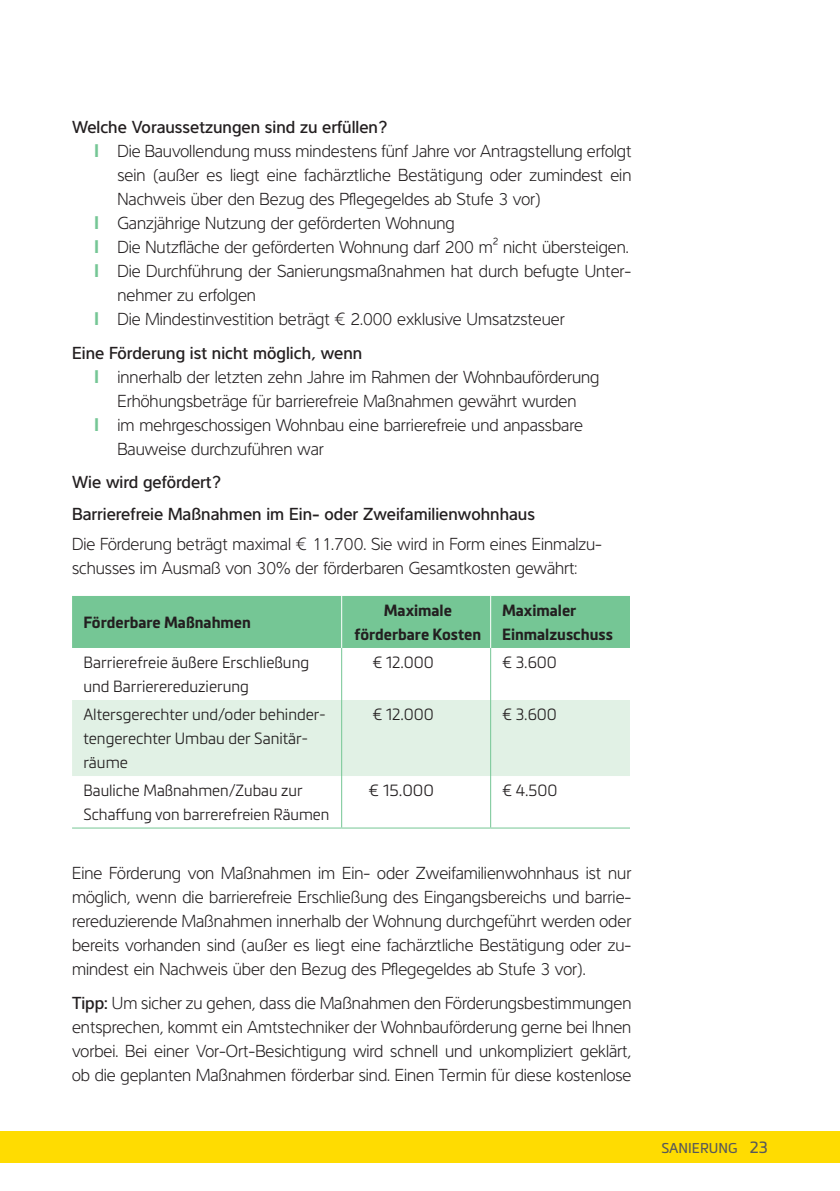
<style>
.page{position:relative;width:840px;height:1191px;background:#fff}
.page>*{position:absolute;margin:0;border:0;box-sizing:border-box;transform-origin:0 0}
.Fließtext{font:300 18px/24px "Interval Pro";color:#231f20;text-align:justify;scale:.95 1}
.Fließtext-2{font:500 18px "Interval Pro";color:#231f20;scale:.95 1}
.t1{font:300 16px/24px "Metronic Land Kaernten";color:#231f20;scale:.95 1}
.t2{font:700 16px "Metronic Land Kaernten";color:#231f20;scale:.95 1}
.t3{font:300 16px/24px "Metronic Land Kaernten";color:#231f20;scale:.93 1}
.t4{font:300 16px "Metronic Land Kaernten";color:#231f20}
.t5{font:14px "Metronic Land Kaernten";color:#57585a}
.s1{font-family:"Metronic Land Kaernten";font-weight:700;color:#75c695}
.s2{font-weight:500}
.s3{font-size:16px}
</style>
<div class="page">
<div style="left:0;top:1130px;width:839px;height:32px;background:#ffdc01"></div>
<div style="left:72px;top:596px;width:557px;height:52px;background:#75c695"></div>
<div style="left:72px;top:700px;width:557px;height:76px;background:#e1f1e5"></div>
<hr style="left:72px;top:827px;width:269px;height:1px;background:#75c695">
<hr style="left:341px;top:827px;width:149px;height:1px;background:#75c695">
<hr style="left:490px;top:827px;width:139px;height:1px;background:#75c695">
<hr style="left:490px;top:648px;width:1px;height:52px;background:#75c695">
<hr style="left:490px;top:700px;width:1px;height:76px;background:#75c695">
<hr style="left:490px;top:776px;width:1px;height:51px;background:#75c695">
<hr style="left:341px;top:596px;width:1px;height:52px;background:#fff">
<hr style="left:490px;top:596px;width:1px;height:52px;background:#fff">
<hr style="left:341px;top:648px;width:1px;height:52px;background:#75c695">
<hr style="left:341px;top:700px;width:1px;height:76px;background:#75c695">
<hr style="left:341px;top:776px;width:1px;height:51px;background:#75c695">
<p class="Fließtext-2" style="left:72px;top:113px;width:333px">Welche Voraussetzungen sind zu erfüllen?</p>
<p class="Fließtext" style="left:117px;top:137px;width:542px;text-indent:-23px"><span class="s1">I</span> Die Bauvollendung muss mindestens fünf Jahre vor Antragstellung erfolgt sein (außer es liegt eine fachärztliche Bestätigung oder zumindest ein Nachweis über den Bezug des Pflegegeldes ab Stufe 3 vor)</p>
<p class="Fließtext" style="left:94px;top:209px;width:381px"><span class="s1">I</span> Ganzjährige Nutzung der geförderten Wohnung</p>
<p class="Fließtext" style="left:94px;top:233px;width:564px"><span class="s1">I</span> Die Nutzfläche der geförderten Wohnung darf 200 m² nicht übersteigen.</p>
<p class="Fließtext" style="left:117px;top:257px;width:542px;text-indent:-23px"><span class="s1">I</span> Die Durchführung der Sanierungsmaßnahmen hat durch befugte Unter&shy;nehmer zu erfolgen</p>
<p class="Fließtext" style="left:94px;top:305px;width:496px"><span class="s1">I</span> Die Mindestinvestition beträgt € 2.000 exklusive Umsatzsteuer</p>
<p class="Fließtext-2" style="left:72px;top:339px;width:307px">Eine Förderung ist nicht möglich, wenn</p>
<p class="Fließtext" style="left:94px;top:364px;width:533px;text-align:center"><span class="s1">I</span> innerhalb der letzten zehn Jahre im Rahmen der Wohnbauförderung<br>Erhöhungsbeträge für barrierefreie Maßnahmen gewährt wurden</p>
<p class="Fließtext" style="left:117px;top:412px;width:491px;text-indent:-23px"><span class="s1">I</span> im mehrgeschossigen Wohnbau eine barrierefreie und anpassbare<br>Bauweise durchzuführen war</p>
<p class="Fließtext-2" style="left:72px;top:468px;width:158px">Wie wird gefördert?</p>
<p class="Fließtext-2" style="left:72px;top:500px;width:488px">Barrierefreie Maßnahmen im Ein- oder Zweifamilienwohnhaus</p>
<p class="Fließtext" style="left:72px;top:530px;width:559px">Die Förderung beträgt maximal € 11.700. Sie wird in Form eines Einmalzu&shy;schusses im Ausmaß von 30% der förderbaren Gesamtkosten gewährt:</p>
<p class="t2" style="left:83px;top:612px;width:178px">Förderbare Maßnahmen</p>
<p class="t2" style="left:383px;top:600px;width:73px">Maximale</p>
<p class="t2" style="left:354px;top:624px;width:135px">förderbare Kosten</p>
<p class="t2" style="left:501px;top:600px;width:80px">Maximaler</p>
<p class="t2" style="left:501px;top:624px;width:118px">Einmalzuschuss</p>
<p class="t1" style="left:83px;top:649px;width:239px">Barrierefreie äußere Erschließung und Barrierereduzierung</p>
<p class="t1" style="left:372px;top:649px;width:66px">€ 12.000</p>
<p class="t1" style="left:501px;top:649px;width:59px">€ 3.600</p>
<p class="t1" style="left:83px;top:701px;width:256px">Altersgerechter und/oder behinder&shy;tengerechter Umbau der Sanitär&shy;räume</p>
<p class="t1" style="left:372px;top:701px;width:66px">€ 12.000</p>
<p class="t1" style="left:501px;top:701px;width:59px">€ 3.600</p>
<p class="t3" style="left:83px;top:777px;width:266px">Bauliche Maßnahmen/Zubau zur<br>Schaffung von barrerefreien Räumen</p>
<p class="t4" style="left:368px;top:779px;width:67px">€ 15.000</p>
<p class="t1" style="left:501px;top:777px;width:60px">€ 4.500</p>
<p class="Fließtext" style="left:72px;top:859px;width:590px">Eine Förderung von Maßnahmen im Ein- oder Zweifamilienwohnhaus ist nur möglich, wenn die barrierefreie Erschließung des Eingangsbereichs und barrie&shy;rereduzierende Maßnahmen innerhalb der Wohnung durchgeführt werden oder bereits vorhanden sind (außer es liegt eine fachärztliche Bestätigung oder zu&shy;mindest ein Nachweis über den Bezug des Pflegegeldes ab Stufe 3 vor).</p>
<p class="Fließtext" style="left:72px;top:989px;width:590px"><span class="s2">Tipp:</span> Um sicher zu gehen, dass die Maßnahmen den Förderungsbestimmungen entsprechen, kommt ein Amtstechniker der Wohnbauförderung gerne bei Ihnen vorbei. Bei einer Vor-Ort-Besichtigung wird schnell und unkompliziert geklärt, ob die geplanten Maßnahmen förderbar sind. Einen Termin für diese kostenlose</p>
<p class="t5" style="left:661px;top:1137px;width:108px">SANIERUNG <span class="s3">23</span></p>
</div>
